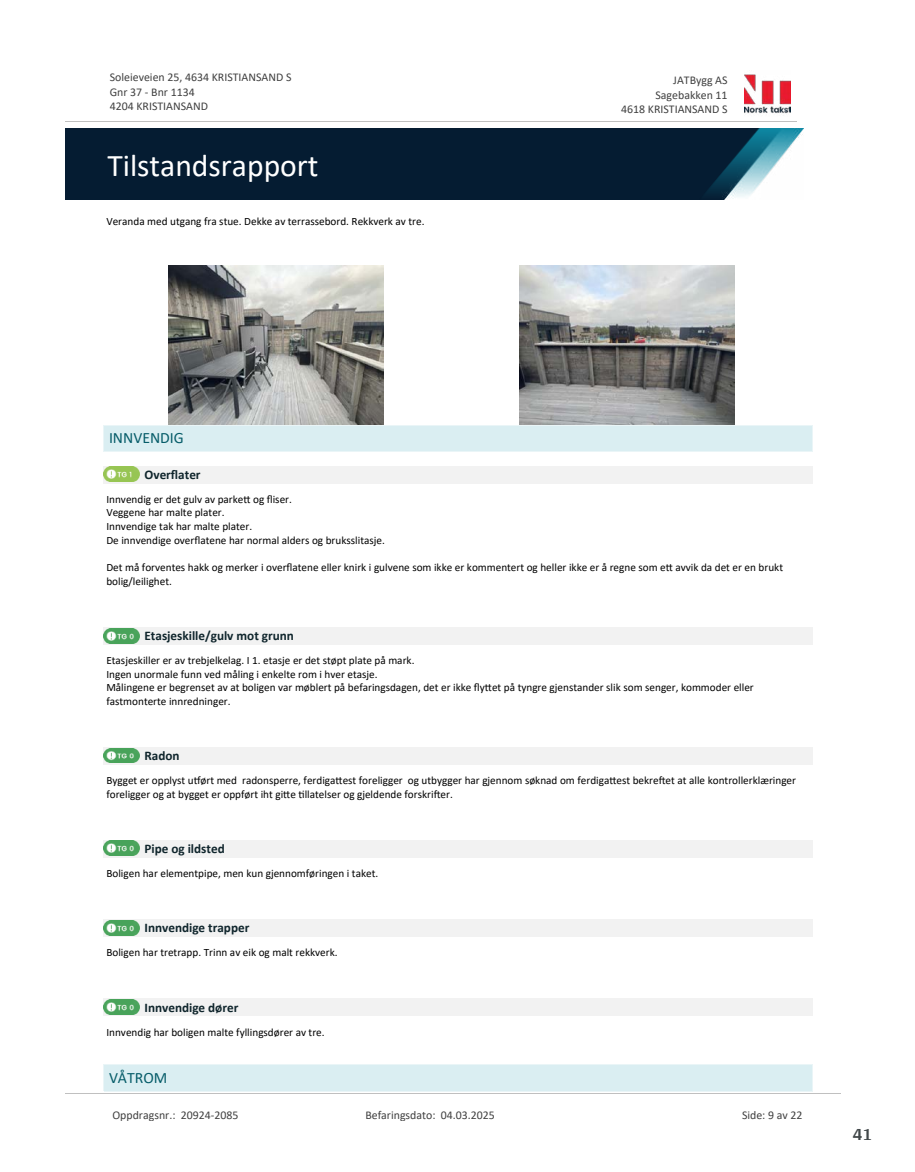
<style>
.page{position:relative;width:915px;height:1172px;background:#fff}
.page>*{position:absolute;margin:0;border:0;box-sizing:border-box;transform-origin:0 0}
.t1{font:31.65px "Calibri";color:#fff}
.t2{font:700 18px "Arya";color:#414749}
.t3{font:15.75px "Calibri";color:#065c69}
.t4{font:700 13.2px "Calibri";color:#0f252c}
.t5{font:11.85px/14.5px "Calibri";color:#404040}
.t6{font:11.25px/13.6px "Calibri";color:#000}
</style>
<div class="page">
<img style="left:169px;top:265px;width:214px;height:160px">
<img style="left:519px;top:265px;width:215px;height:160px">
<div style="left:104px;top:425px;width:708px;height:27px;background:#daeef2"></div>
<hr style="left:104px;top:425px;width:708px;height:1px;background:#eaf5f7">
<hr style="left:104px;top:451px;width:708px;height:1px;background:#eaf5f7">
<div style="left:104px;top:466px;width:708px;height:17px;background:#f2f2f2"></div>
<svg style="left:107px;top:481px;width:29px;height:1px"></svg>
<img style="left:104px;top:466px;width:35px;height:15px">
<div style="left:104px;top:627px;width:708px;height:17px;background:#f2f2f2"></div>
<svg style="left:107px;top:643px;width:29px;height:1px"></svg>
<img style="left:104px;top:628px;width:35px;height:15px">
<div style="left:104px;top:747px;width:708px;height:17px;background:#f2f2f2"></div>
<img style="left:104px;top:748px;width:35px;height:15px">
<div style="left:104px;top:840px;width:708px;height:17px;background:#f2f2f2"></div>
<svg style="left:107px;top:840px;width:29px;height:1px"></svg>
<img style="left:104px;top:841px;width:35px;height:15px">
<div style="left:104px;top:920px;width:708px;height:17px;background:#f2f2f2"></div>
<svg style="left:107px;top:920px;width:29px;height:1px"></svg>
<img style="left:104px;top:921px;width:35px;height:15px">
<div style="left:104px;top:999px;width:708px;height:17px;background:#f2f2f2"></div>
<svg style="left:107px;top:999px;width:29px;height:1px"></svg>
<img style="left:104px;top:1000px;width:35px;height:15px">
<div style="left:104px;top:1064px;width:708px;height:27px;background:#daeef2"></div>
<hr style="left:104px;top:1064px;width:708px;height:1px;background:#eaf5f7">
<hr style="left:104px;top:1091px;width:708px;height:1px;background:#eaf5f7">
<img style="left:744px;top:74px;width:46px;height:40px">
<hr style="left:65px;top:121px;width:731px;height:1px;background:#c0c0c0">
<img style="left:65px;top:129px;width:738px;height:71px">
<hr style="left:65px;top:1093px;width:775px;height:1px;background:#c0c0c0">
<p class="t5" style="left:110px;top:70px;width:183px">Soleieveien 25, 4634 KRISTIANSAND S<br>Gnr 37 - Bnr 1134<br>4204 KRISTIANSAND</p>
<p class="t5" style="left:673px;top:73px;width:56px">JATBygg AS</p>
<p class="t5" style="left:655px;top:87px;width:74px">Sagebakken 11</p>
<p class="t5" style="left:621px;top:102px;width:108px">4618 KRISTIANSAND S</p>
<h1 class="t1" style="left:107px;top:143px;width:213px">Tilstandsrapport</h1>
<p class="t6" style="left:106px;top:214px;width:319px">Veranda med utgang fra stue. Dekke av terrassebord. Rekkverk av tre.</p>
<h3 class="t3" style="left:109px;top:427px;width:76px">INNVENDIG</h3>
<p class="t4" style="left:144px;top:465px;width:58px">Over昀氀ater</p>
<p class="t6" style="left:106px;top:492px;width:280px">Innvendig er det gulv av parke琀琀 og 昀氀iser.<br>Veggene har malte plater.<br>Innvendige tak har malte plater.<br>De innvendige over昀氀atene har normal alders og bruksslitasje.</p>
<p class="t6" style="left:106px;top:560px;width:678px">Det må forventes hakk og merker i over昀氀atene eller knirk i gulvene som ikke er kommentert og heller ikke er å regne som e琀琀 avvik da det er en brukt bolig/leilighet.</p>
<p class="t4" style="left:144px;top:626px;width:151px">Etasjeskille/gulv mot grunn</p>
<p class="t6" style="left:106px;top:653px;width:648px">Etasjeskiller er av trebjelkelag. I 1. etasje er det støpt plate på mark.<br>Ingen unormale funn ved måling i enkelte rom i hver etasje.<br>Målingene er begrenset av at boligen var møblert på befaringsdagen, det er ikke 昀氀y琀琀et på tyngre gjenstander slik som senger, kommoder eller fastmonterte innredninger.</p>
<p class="t4" style="left:144px;top:746px;width:37px">Radon</p>
<p class="t6" style="left:106px;top:773px;width:691px">Bygget er opplyst u琀昀ørt med radonsperre, ferdiga琀琀est foreligger og utbygger har gjennom søknad om ferdiga琀琀est bekre昀琀et at alle kontrollerklæringer foreligger og at bygget er oppført iht gi琀琀e 琀椀llatelser og gjeldende forskri昀琀er.</p>
<p class="t4" style="left:144px;top:839px;width:82px">Pipe og ildsted</p>
<p class="t6" style="left:106px;top:866px;width:273px">Boligen har elementpipe, men kun gjennomføringen i taket.</p>
<p class="t4" style="left:144px;top:918px;width:106px">Innvendige trapper</p>
<p class="t6" style="left:106px;top:945px;width:233px">Boligen har tretrapp. Trinn av eik og malt rekkverk.</p>
<p class="t4" style="left:144px;top:998px;width:95px">Innvendige dører</p>
<p class="t6" style="left:106px;top:1025px;width:220px">Innvendig har boligen malte fyllingsdører av tre.</p>
<h3 class="t3" style="left:109px;top:1067px;width:60px">VÅTROM</h3>
<p class="t5" style="left:112px;top:1107px;width:127px">Oppdragsnr.: 20924-2085</p>
<p class="t5" style="left:365px;top:1107px;width:131px">Befaringsdato: 04.03.2025</p>
<p class="t5" style="left:741px;top:1107px;width:62px">Side: 9 av 22</p>
<h2 class="t2" style="left:852px;top:1123px;width:21px">41</h2>
</div>
